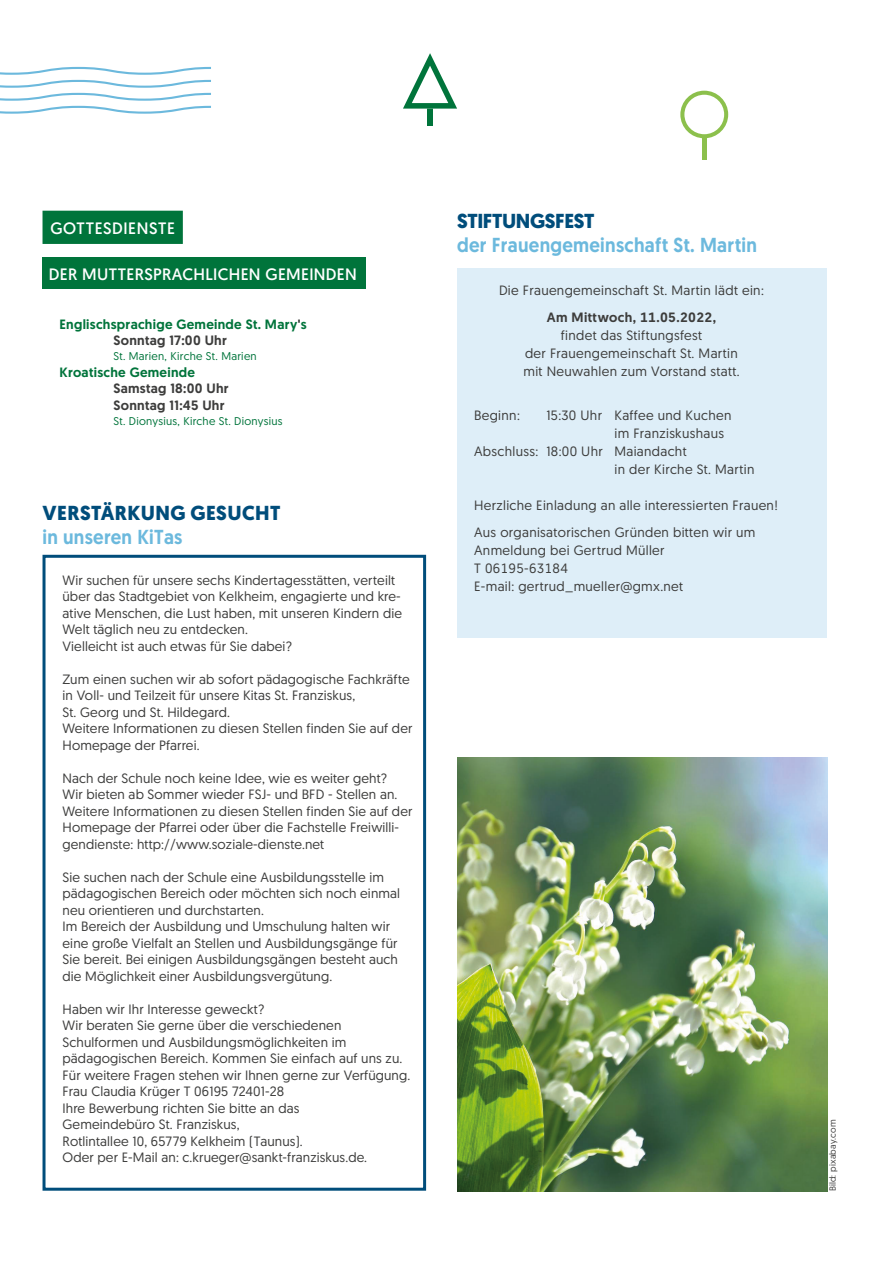
<style>
.page{position:relative;width:893px;height:1263px;background:#fff}
.page>*{position:absolute;margin:0;border:0;box-sizing:border-box;transform-origin:0 0}
.t1{font:500 20.25px "Geomanist";letter-spacing:.015em;color:#6cb9dd;scale:.93 1}
.t2{font:700 20.25px "Geomanist";letter-spacing:.02em;color:#004d7b}
.t3{font:700 20.25px "Geomanist";letter-spacing:-.02em;color:#004d7b}
.t4{font:16.5px "Geomanist";letter-spacing:.02em;color:#fff}
.t5{font:13.5px/16.5px "Geomanist";letter-spacing:.01em;color:#3d3d3c}
.t6{font:500 13.5px/16.5px "Geomanist";letter-spacing:.02em;color:#00743b}
.t7{font:500 13.5px/16.5px "Geomanist";letter-spacing:.02em;color:#3d3d3c}
.t8{font:11.25px "Geomanist";letter-spacing:.025em;color:#00743b}
.t9{font:9px "Geomanist";letter-spacing:.02em;color:#3d3d3c}
.s1{color:#1d1d1b}
.s2{color:#3d3d3c}
</style>
<div class="page">
<div style="left:427px;top:108px;width:6px;height:18px;background:#00743b"></div>
<svg style="left:403px;top:53px;width:54px;height:56px"></svg>
<svg style="left:0;top:67px;width:211px;height:47px"></svg>
<hr style="left:702px;top:136px;width:4px;height:23px;background:#8cc04c">
<svg style="left:680px;top:91px;width:48px;height:47px"></svg>
<div style="left:43px;top:258px;width:323px;height:31px;background:#00743b"></div>
<div style="left:43px;top:211px;width:139px;height:32px;background:#00743b"></div>
<div style="left:43px;top:211px;width:140px;height:33px;border:2px solid #00743b"></div>
<div style="left:457px;top:268px;width:370px;height:370px;background:#deeef8"></div>
<div style="left:43px;top:555px;width:383px;height:636px;border:3px solid #004d7b"></div>
<img style="left:457px;top:757px;width:370px;height:434px">
<p class="t4" style="left:50px;top:217px;width:126px">GOTTESDIENSTE</p>
<p class="t4" style="left:49px;top:263px;width:309px">DER MUTTERSPRACHLICHEN GEMEINDEN</p>
<p class="t6" style="left:114px;top:315px;width:195px;text-indent:-54px">Englischsprachige Gemeinde St. Mary<span class="s1">'</span>s<br><span class="s2">Sonntag 17:00 Uhr</span></p>
<p class="t8" style="left:114px;top:349px;width:145px">St. Marien, Kirche St. Marien</p>
<p class="t6" style="left:60px;top:363px;width:137px">Kroatische Gemeinde</p>
<p class="t7" style="left:114px;top:380px;width:117px">Samstag 18:00 Uhr<br>Sonntag 11:45 Uhr</p>
<p class="t8" style="left:114px;top:413px;width:171px">St. Dionysius, Kirche St. Dionysius</p>
<h1 class="t2" style="left:43px;top:500px;width:239px">VERSTÄRKUNG GESUCHT</h1>
<h1 class="t1" style="left:43px;top:524px;width:152px">in unseren KiTas</h1>
<p class="t5" style="left:63px;top:571px;width:341px">Wir suchen für unsere sechs Kindertagesstätten, verteilt über das Stadtgebiet von Kelkheim, engagierte und kre&shy;ative Menschen, die Lust haben, mit unseren Kindern die Welt täglich neu zu entdecken.<br>Vielleicht ist auch etwas für Sie dabei?</p>
<p class="t5" style="left:63px;top:670px;width:351px">Zum einen suchen wir ab sofort pädagogische Fachkräfte in Voll- und Teilzeit für unsere Kitas St. Franziskus,<br>St. Georg und St. Hildegard.<br>Weitere Informationen zu diesen Stellen finden Sie auf der Homepage der Pfarrei.</p>
<p class="t5" style="left:63px;top:769px;width:351px">Nach der Schule noch keine Idee, wie es weiter geht?<br>Wir bieten ab Sommer wieder FSJ- und BFD - Stellen an.<br>Weitere Informationen zu diesen Stellen finden Sie auf der Homepage der Pfarrei oder über die Fachstelle Freiwilli&shy;gendienste: http://www.soziale-dienste.net</p>
<p class="t5" style="left:63px;top:868px;width:339px">Sie suchen nach der Schule eine Ausbildungsstelle im pädagogischen Bereich oder möchten sich noch einmal neu orientieren und durchstarten.<br>Im Bereich der Ausbildung und Umschulung halten wir eine große Vielfalt an Stellen und Ausbildungsgänge für Sie bereit. Bei einigen Ausbildungsgängen besteht auch die Möglichkeit einer Ausbildungsvergütung.</p>
<p class="t5" style="left:63px;top:1000px;width:349px">Haben wir Ihr Interesse geweckt?<br>Wir beraten Sie gerne über die verschiedenen Schulformen und Ausbildungsmöglichkeiten im pädagogischen Bereich. Kommen Sie einfach auf uns zu.<br>Für weitere Fragen stehen wir Ihnen gerne zur Verfügung.<br>Frau Claudia Krüger T 06195 72401-28<br>Ihre Bewerbung richten Sie bitte an das<br>Gemeindebüro St. Franziskus,<br>Rotlintallee 10, 65779 Kelkheim (Taunus).<br>Oder per E-Mail an: c.krueger@sankt-franziskus.de.</p>
<h1 class="t3" style="left:457px;top:207px;width:139px">STIFTUNGSFEST</h1>
<h1 class="t1" style="left:457px;top:231px;width:324px">der Frauengemeinschaft St. Martin</h1>
<p class="t5" style="left:499px;top:282px;width:266px">Die Frauengemeinschaft St. Martin lädt ein:</p>
<p class="t7" style="left:547px;top:308px;width:171px">Am Mittwoch, 11.05.2022,</p>
<p class="t5" style="left:523px;top:325px;width:218px;line-height:18px;text-align:center">findet das Stiftungsfest<br>der Frauengemeinschaft St. Martin mit Neuwahlen zum Vorstand statt.</p>
<p class="t5" style="left:474px;top:407px;width:47px">Beginn:</p>
<p class="t5" style="left:546px;top:407px;width:187px">15:30 Uhr Kaffee und Kuchen</p>
<p class="t5" style="left:614px;top:425px;width:111px">im Franziskushaus</p>
<p class="t5" style="left:474px;top:443px;width:214px">Abschluss: 18:00 Uhr Maiandacht</p>
<p class="t5" style="left:614px;top:461px;width:142px">in der Kirche St. Martin</p>
<p class="t5" style="left:474px;top:492px;width:305px;line-height:26.5px">Herzliche Einladung an alle interessierten Frauen!<br>Aus organisatorischen Gründen bitten wir um</p>
<p class="t5" style="left:474px;top:540px;width:211px;line-height:18px">Anmeldung bei Gertrud Müller<br>T 06195-63184<br>E-mail: gertrud_mueller@gmx.net</p>
<p class="t9" style="left:827px;top:1191px;width:73px;rotate:-90deg">Bild: pixabay.com</p>
</div>
